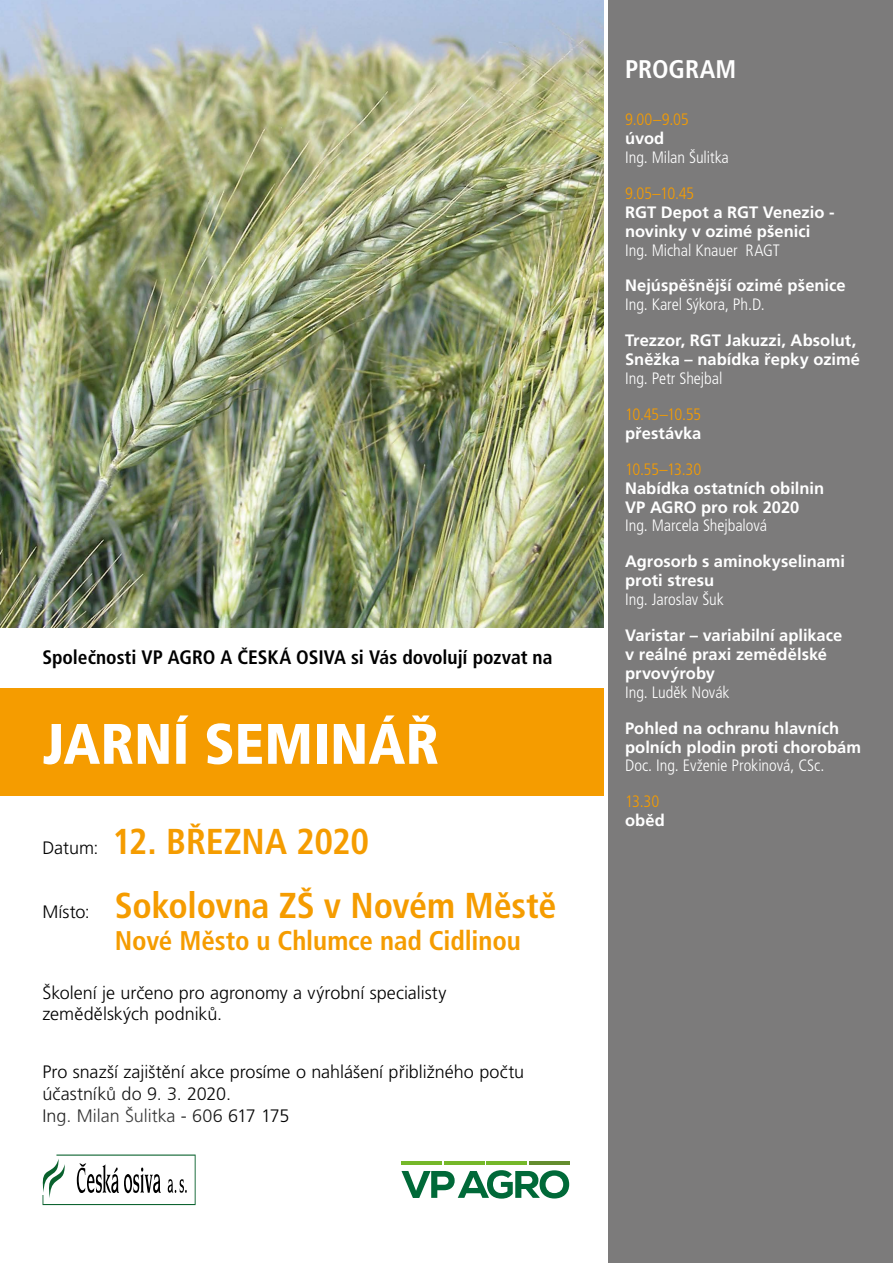
<style>
.page{position:relative;width:893px;height:1263px;background:#fff}
.page>*{position:absolute;margin:0;border:0;box-sizing:border-box;transform-origin:0 0}
.t1{font:900 condensed 57px "Frutiger CE";color:#fff}
.t2{font:700 condensed 36px/63.8px "Frutiger CE";letter-spacing:-.005em;color:#f59c00}
.t3{font:700 condensed 27px "Frutiger CE";letter-spacing:-.005em;color:#f59c00}
.t4{font:700 condensed 25.5px "Frutiger CE";color:#fff}
.t5{font:700 condensed 19.5px "Frutiger CE";letter-spacing:-.005em;color:#000}
.t6{font:300 18px/21.6px "Frutiger CE";color:#000}
.t7{font:700 16.5px/18.9px "Frutiger CE";color:#fff}
.t8{font:300 condensed 16.5px "Frutiger CE";letter-spacing:-.005em;color:#fff}
.t9{font:300 condensed 16.5px "Frutiger CE";letter-spacing:-.03em;color:#f59c00}
.s1{font-weight:300;font-stretch:normal;font-size:18px;color:#000}
</style>
<div class="page">
<div style="left:0;top:689px;width:604px;height:107px;background:#f59c00"></div>
<img style="left:0;top:0;width:604px;height:627px">
<div style="left:608px;top:0;width:285px;height:1263px;background:#7c7b7b"></div>
<svg style="left:42px;top:1154px;width:154px;height:51px"></svg>
<svg style="left:401px;top:1170px;width:168px;height:28px"></svg>
<hr style="left:401px;top:1161px;width:41px;height:3px;background:#76b82a">
<hr style="left:444px;top:1161px;width:40px;height:3px;background:#76b82a">
<hr style="left:486px;top:1161px;width:41px;height:3px;background:#76b82a">
<hr style="left:529px;top:1161px;width:40px;height:3px;background:#648d2e">
<p class="t5" style="left:43px;top:646px;width:511px">Společnosti VP AGRO A ČESKÁ OSIVA si Vás dovolují pozvat na</p>
<h1 class="t1" style="left:43px;top:711px;width:398px">JARNÍ SEMINÁŘ</h1>
<h2 class="t2" style="left:43px;top:810px;width:515px"><span class="s1">Datum:</span> 12. BŘEZNA 2020<br><span class="s1">Místo:</span> Sokolovna ZŠ v Novém Městě</h2>
<h3 class="t3" style="left:115px;top:925px;width:408px">Nové Město u Chlumce nad Cidlinou</h3>
<p class="t6" style="left:43px;top:981px;width:405px">Školení je určeno pro agronomy a výrobní specialisty zemědělských podniků.</p>
<p class="t6" style="left:43px;top:1061px;width:483px">Pro snazší zajištění akce prosíme o nahlášení přibližného počtu účastníků do 9. 3. 2020.<br>Ing. Milan Šulitka - 606 617 175</p>
<h3 class="t4" style="left:625px;top:54px;width:113px">PROGRAM</h3>
<p class="t9" style="left:625px;top:110px;width:65px">9.00–9.05</p>
<p class="t7" style="left:625px;top:129px;width:41px">úvod</p>
<p class="t8" style="left:625px;top:148px;width:105px">Ing. Milan Šulitka</p>
<p class="t9" style="left:625px;top:184px;width:71px">9.05–10.45</p>
<p class="t7" style="left:625px;top:203px;width:211px">RGT Depot a RGT Venezio - novinky v ozimé pšenici</p>
<p class="t8" style="left:625px;top:240px;width:156px">Ing. Michal Knauer RAGT</p>
<p class="t7" style="left:625px;top:276px;width:222px">Nejúspěšnější ozimé pšenice</p>
<p class="t8" style="left:625px;top:295px;width:141px">Ing. Karel Sýkora, Ph.D.</p>
<p class="t7" style="left:625px;top:331px;width:236px">Trezzor, RGT Jakuzzi, Absolut,<br>Sněžka – nabídka řepky ozimé</p>
<p class="t8" style="left:625px;top:369px;width:99px">Ing. Petr Shejbal</p>
<p class="t9" style="left:625px;top:405px;width:78px">10.45–10.55</p>
<p class="t7" style="left:625px;top:424px;width:78px">přestávka</p>
<p class="t9" style="left:625px;top:460px;width:78px">10.55–13.30</p>
<p class="t7" style="left:625px;top:478px;width:201px">Nabídka ostatních obilnin<br>VP AGRO pro rok 2020</p>
<p class="t8" style="left:625px;top:516px;width:144px">Ing. Marcela Shejbalová</p>
<p class="t7" style="left:625px;top:552px;width:222px">Agrosorb s aminokyselinami proti stresu</p>
<p class="t8" style="left:625px;top:590px;width:100px">Ing. Jaroslav Šuk</p>
<p class="t7" style="left:625px;top:626px;width:219px">Varistar – variabilní aplikace v reálné praxi zemědělské prvovýroby</p>
<p class="t8" style="left:625px;top:683px;width:106px">Ing. Luděk Novák</p>
<p class="t7" style="left:625px;top:718px;width:238px">Pohled na ochranu hlavních polních plodin proti chorobám</p>
<p class="t8" style="left:625px;top:756px;width:201px">Doc. Ing. Evženie Prokinová, CSc.</p>
<p class="t9" style="left:625px;top:792px;width:36px">13.30</p>
<p class="t7" style="left:625px;top:811px;width:41px">oběd</p>
</div>
